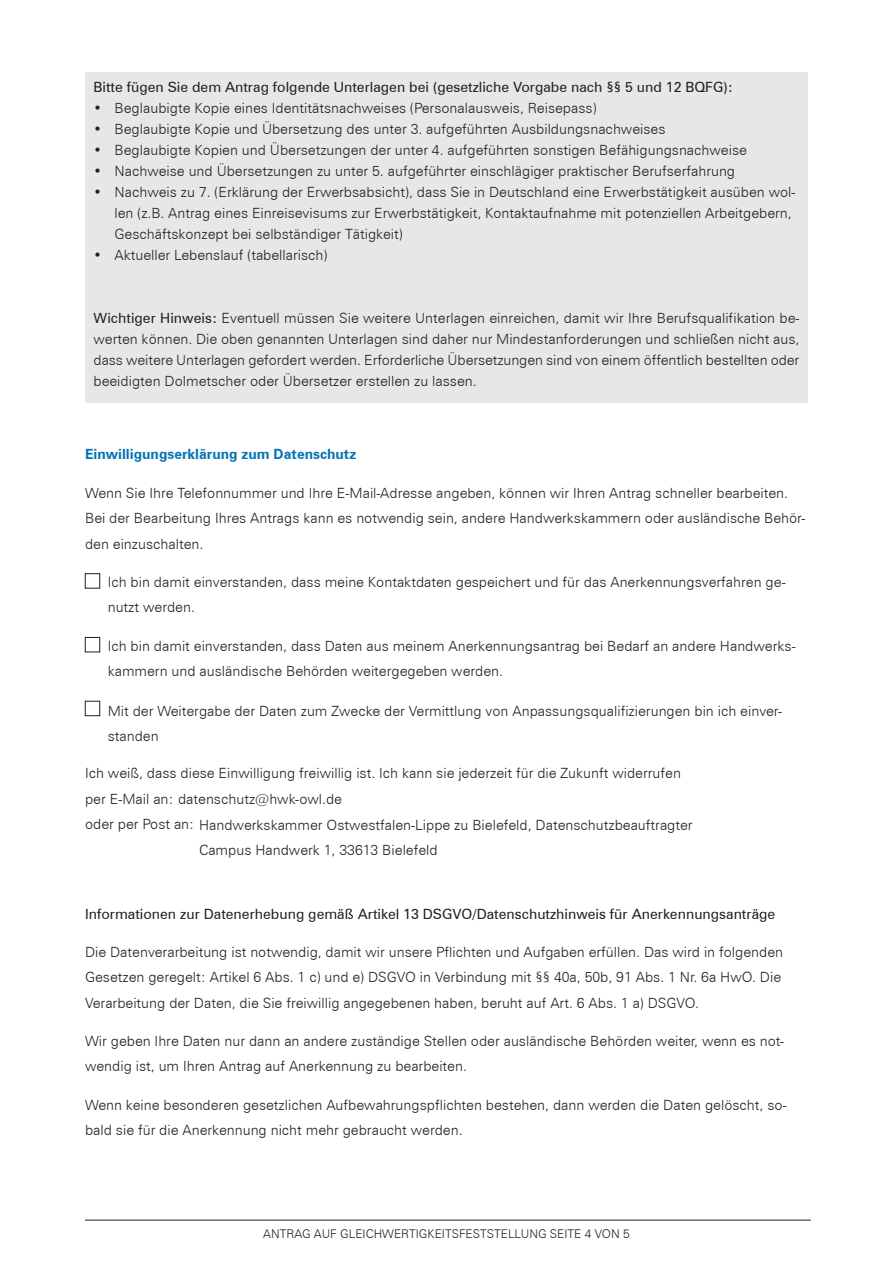
<style>
.page{position:relative;width:893px;height:1263px;background:#fff}
.page>*{position:absolute;margin:0;border:0;box-sizing:border-box;transform-origin:0 0}
.t1{font:300 14.1px/25.5px "Zurich BT";color:#231f20}
.t2{font:14.1px "Zurich BT";color:#231f20}
.t3{font:700 14.1px "Zurich BT";color:#0073bc}
.t4{font:300 12px "Zurich BT";color:#231f20}
.s1{font-weight:400}
</style>
<div class="page">
<hr style="left:85px;top:1220px;width:726px;height:1px;background:#231f20">
<div style="left:85px;top:72px;width:723px;height:331px;background:#e6e7e9"></div>
<div style="left:85px;top:573px;width:15px;height:15px;border:1px solid #231f20"></div>
<div style="left:85px;top:637px;width:15px;height:15px;border:1px solid #231f20"></div>
<div style="left:85px;top:701px;width:15px;height:15px;border:1px solid #231f20"></div>
<p class="t2" style="left:94px;top:78px;width:641px">Bitte fügen Sie dem Antrag folgende Unterlagen bei (gesetzliche Vorgabe nach §§ 5 und 12 BQFG):</p>
<p class="t1" style="left:94px;top:95px;width:504px">• Beglaubigte Kopie eines Identitätsnachweises (Personalausweis, Reisepass)</p>
<p class="t1" style="left:94px;top:116px;width:573px">• Beglaubigte Kopie und Übersetzung des unter 3. aufgeführten Ausbildungsnachweises</p>
<p class="t1" style="left:94px;top:137px;width:655px">• Beglaubigte Kopien und Übersetzungen der unter 4. aufgeführten sonstigen Befähigungsnachweise</p>
<p class="t1" style="left:94px;top:158px;width:643px">• Nachweise und Übersetzungen zu unter 5. aufgeführter einschlägiger praktischer Berufserfahrung</p>
<p class="t1" style="left:115px;top:181px;width:682px;line-height:21px;text-indent:-21px">• Nachweis zu 7. (Erklärung der Erwerbsabsicht), dass Sie in Deutschland eine Erwerbstätigkeit ausüben wol&shy;len (z.B. Antrag eines Einreisevisums zur Erwerbstätigkeit, Kontaktaufnahme mit potenziellen Arbeitgebern,<br>Geschäftskonzept bei selbständiger Tätigkeit)</p>
<p class="t1" style="left:94px;top:242px;width:235px">• Aktueller Lebenslauf (tabellarisch)</p>
<p class="t1" style="left:94px;top:307px;width:707px;line-height:21px;text-align:justify"><span class="s1">Wichtiger Hinweis:</span> Eventuell müssen Sie weitere Unterlagen einreichen, damit wir Ihre Berufsqualifikation be&shy;werten können. Die oben genannten Unterlagen sind daher nur Mindestanforderungen und schließen nicht aus, dass weitere Unterlagen gefordert werden. Erforderliche Übersetzungen sind von einem öffentlich bestellten oder beeidigten Dolmetscher oder Übersetzer erstellen zu lassen.</p>
<p class="t3" style="left:85px;top:446px;width:273px">Einwilligungserklärung zum Datenschutz</p>
<p class="t1" style="left:85px;top:480px;width:722px">Wenn Sie Ihre Telefonnummer und Ihre E-Mail-Adresse angeben, können wir Ihren Antrag schneller bearbeiten.<br>Bei der Bearbeitung Ihres Antrags kann es notwendig sein, andere Handwerkskammern oder ausländische Behör&shy;den einzuschalten.</p>
<p class="t1" style="left:108px;top:569px;width:679px">Ich bin damit einverstanden, dass meine Kontaktdaten gespeichert und für das Anerkennungsverfahren ge&shy;nutzt werden.</p>
<p class="t1" style="left:108px;top:633px;width:689px">Ich bin damit einverstanden, dass Daten aus meinem Anerkennungsantrag bei Bedarf an andere Handwerks&shy;kammern und ausländische Behörden weitergegeben werden.</p>
<p class="t1" style="left:108px;top:698px;width:676px">Mit der Weitergabe der Daten zum Zwecke der Vermittlung von Anpassungsqualifizierungen bin ich einver&shy;standen</p>
<p class="t1" style="left:85px;top:760px;width:609px">Ich weiß, dass diese Einwilligung freiwillig ist. Ich kann sie jederzeit für die Zukunft widerrufen per E-Mail an: datenschutz@hwk-owl.de<br>oder per Post an: Handwerkskammer Ostwestfalen-Lippe zu Bielefeld, Datenschutzbeauftragter</p>
<p class="t1" style="left:199px;top:837px;width:240px">Campus Handwerk 1, 33613 Bielefeld</p>
<p class="t2" style="left:85px;top:906px;width:692px">Informationen zur Datenerhebung gemäß Artikel 13 DSGVO/Datenschutzhinweis für Anerkennungsanträge</p>
<p class="t1" style="left:85px;top:939px;width:700px">Die Datenverarbeitung ist notwendig, damit wir unsere Pflichten und Aufgaben erfüllen. Das wird in folgenden<br>Gesetzen geregelt: Artikel 6 Abs. 1 c) und e) DSGVO in Verbindung mit §§ 40a, 50b, 91 Abs. 1 Nr. 6a HwO. Die<br>Verarbeitung der Daten, die Sie freiwillig angegebenen haben, beruht auf Art. 6 Abs. 1 a) DSGVO.</p>
<p class="t1" style="left:85px;top:1028px;width:701px">Wir geben Ihre Daten nur dann an andere zuständige Stellen oder ausländische Behörden weiter, wenn es not&shy;wendig ist, um Ihren Antrag auf Anerkennung zu bearbeiten.</p>
<p class="t1" style="left:85px;top:1092px;width:703px">Wenn keine besonderen gesetzlichen Aufbewahrungspflichten bestehen, dann werden die Daten gelöscht, so&shy;bald sie für die Anerkennung nicht mehr gebraucht werden.</p>
<p class="t4" style="left:263px;top:1226px;width:368px">ANTRAG AUF GLEICHWERTIGKEITSFESTSTELLUNG SEITE 4 VON 5</p>
</div>
